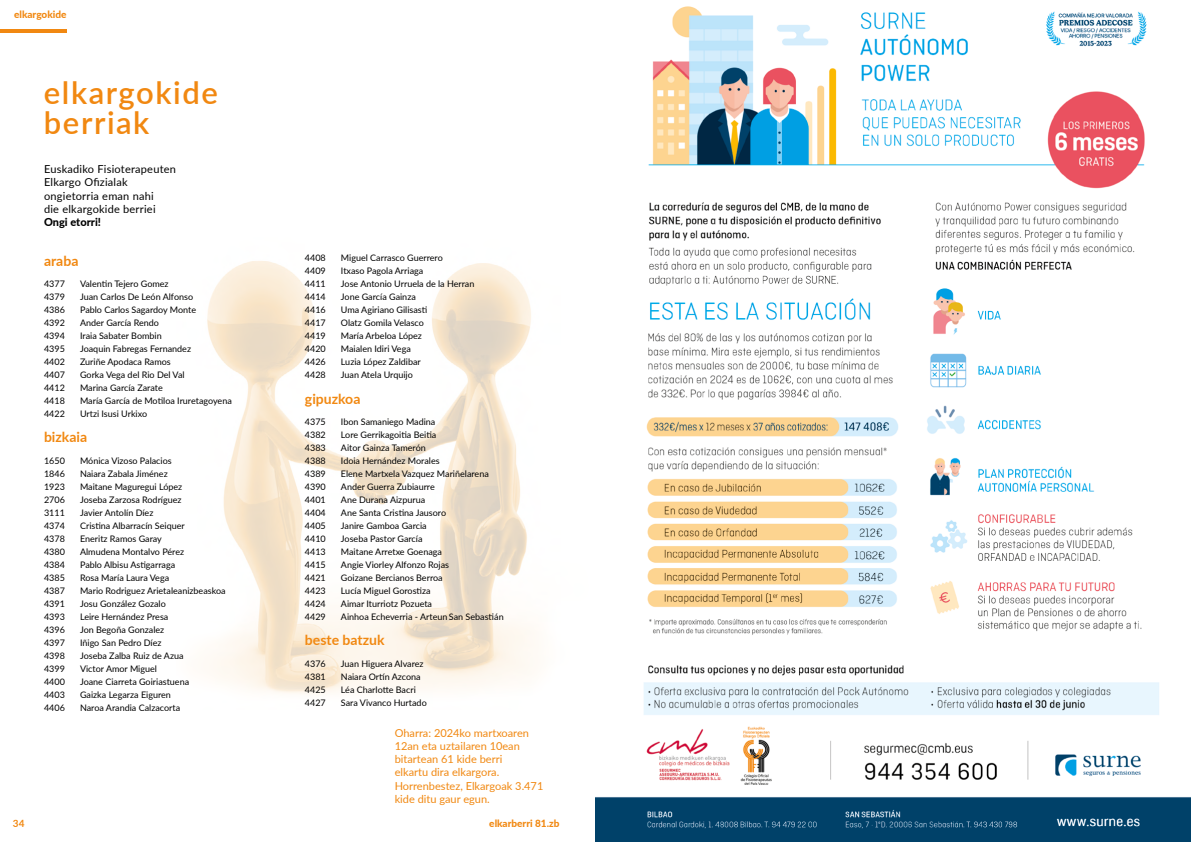
<style>
.page{position:relative;width:1191px;height:842px;background:#fff}
.page>*{position:absolute;margin:0;border:0;box-sizing:border-box;transform-origin:0 0}
.t1{font:600 31px/30px "Lato";letter-spacing:.05em;color:#f18811}
.t2{font:700 14px "Lato";color:#f18811}
.t3{font:11px/13.2px "Lato";color:#f18811}
.t4{font:11px/13.2px "Lato";letter-spacing:.02em;color:#000}
.t5{font:800 11px "Lato";color:#000}
.t6{font:800 10px "Lato";color:#f18811}
.t7{font:700 10px "Lato";color:#f18811}
.t8{font:9px "Lato";color:#000}
</style>
<div class="page">
<img style="left:207px;top:261px;width:329px;height:433px">
<hr style="left:0;top:29px;width:67px;height:4px;background:#f18811">
<img style="left:595px;top:6px;width:596px;height:836px">
<p class="t6" style="left:14px;top:7px;width:54px">elkargokide</p>
<h1 class="t1" style="left:44px;top:77px;width:175px">elkargokide berriak</h1>
<p class="t4" style="left:44px;top:162px;width:133px">Euskadiko Fisioterapeuten<br>Elkargo Ofizialak ongietorria eman nahi<br>die elkargokide berriei</p>
<p class="t5" style="left:44px;top:214px;width:58px">Ongi etorri!</p>
<h2 class="t2" style="left:44px;top:250px;width:36px">araba</h2>
<p class="t8" style="left:44px;top:277px;width:22px">4377</p>
<p class="t8" style="left:80px;top:277px;width:90px">Valentin Tejero Gomez</p>
<p class="t8" style="left:44px;top:290px;width:22px">4379</p>
<p class="t8" style="left:80px;top:290px;width:115px">Juan Carlos De León Alfonso</p>
<p class="t8" style="left:44px;top:303px;width:22px">4386</p>
<p class="t8" style="left:80px;top:303px;width:117px">Pablo Carlos Sagardoy Monte</p>
<p class="t8" style="left:44px;top:316px;width:22px">4392</p>
<p class="t8" style="left:80px;top:316px;width:80px">Ander García Rendo</p>
<p class="t8" style="left:44px;top:329px;width:22px">4394</p>
<p class="t8" style="left:80px;top:329px;width:83px">Iraia Sabater Bombin</p>
<p class="t8" style="left:44px;top:342px;width:22px">4395</p>
<p class="t8" style="left:80px;top:342px;width:113px">Joaquin Fabregas Fernandez</p>
<p class="t8" style="left:44px;top:355px;width:22px">4402</p>
<p class="t8" style="left:80px;top:355px;width:92px">Zuriñe Apodaca Ramos</p>
<p class="t8" style="left:44px;top:368px;width:22px">4407</p>
<p class="t8" style="left:80px;top:368px;width:106px">Gorka Vega del Rio Del Val</p>
<p class="t8" style="left:44px;top:381px;width:22px">4412</p>
<p class="t8" style="left:80px;top:381px;width:84px">Marina García Zarate</p>
<p class="t8" style="left:44px;top:394px;width:22px">4418</p>
<p class="t8" style="left:80px;top:394px;width:153px">María García de Motiloa Iruretagoyena</p>
<p class="t8" style="left:44px;top:407px;width:22px">4422</p>
<p class="t8" style="left:80px;top:407px;width:69px">Urtzi Isusi Urkixo</p>
<h2 class="t2" style="left:44px;top:427px;width:45px">bizkaia</h2>
<p class="t8" style="left:44px;top:454px;width:22px">1650</p>
<p class="t8" style="left:80px;top:454px;width:93px">Mónica Vizoso Palacios</p>
<p class="t8" style="left:44px;top:467px;width:22px">1846</p>
<p class="t8" style="left:80px;top:467px;width:89px">Naiara Zabala Jiménez</p>
<p class="t8" style="left:44px;top:480px;width:22px">1923</p>
<p class="t8" style="left:80px;top:480px;width:104px">Maitane Maguregui López</p>
<p class="t8" style="left:44px;top:493px;width:22px">2706</p>
<p class="t8" style="left:80px;top:493px;width:103px">Joseba Zarzosa Rodríguez</p>
<p class="t8" style="left:44px;top:506px;width:22px">3111</p>
<p class="t8" style="left:80px;top:506px;width:75px">Javier Antolín Díez</p>
<p class="t8" style="left:44px;top:519px;width:22px">4374</p>
<p class="t8" style="left:80px;top:519px;width:106px">Cristina Albarracín Seiquer</p>
<p class="t8" style="left:44px;top:532px;width:22px">4378</p>
<p class="t8" style="left:80px;top:532px;width:83px">Eneritz Ramos Garay</p>
<p class="t8" style="left:44px;top:545px;width:22px">4380</p>
<p class="t8" style="left:80px;top:545px;width:106px">Almudena Montalvo Pérez</p>
<p class="t8" style="left:44px;top:558px;width:22px">4384</p>
<p class="t8" style="left:80px;top:558px;width:97px">Pablo Albisu Astigarraga</p>
<p class="t8" style="left:44px;top:571px;width:22px">4385</p>
<p class="t8" style="left:80px;top:571px;width:91px">Rosa María Laura Vega</p>
<p class="t8" style="left:44px;top:584px;width:22px">4387</p>
<p class="t8" style="left:80px;top:584px;width:147px">Mario Rodriguez Arietaleanizbeaskoa</p>
<p class="t8" style="left:44px;top:597px;width:22px">4391</p>
<p class="t8" style="left:80px;top:597px;width:87px">Josu González Gozalo</p>
<p class="t8" style="left:44px;top:610px;width:22px">4393</p>
<p class="t8" style="left:80px;top:610px;width:90px">Leire Hernández Presa</p>
<p class="t8" style="left:44px;top:623px;width:22px">4396</p>
<p class="t8" style="left:80px;top:623px;width:86px">Jon Begoña Gonzalez</p>
<p class="t8" style="left:44px;top:636px;width:22px">4397</p>
<p class="t8" style="left:80px;top:636px;width:83px">Iñigo San Pedro Díez</p>
<p class="t8" style="left:44px;top:649px;width:22px">4398</p>
<p class="t8" style="left:80px;top:649px;width:105px">Joseba Zalba Ruiz de Azua</p>
<p class="t8" style="left:44px;top:662px;width:22px">4399</p>
<p class="t8" style="left:80px;top:662px;width:78px">Victor Amor Miguel</p>
<p class="t8" style="left:44px;top:675px;width:22px">4400</p>
<p class="t8" style="left:80px;top:675px;width:111px">Joane Ciarreta Goiriastuena</p>
<p class="t8" style="left:44px;top:688px;width:22px">4403</p>
<p class="t8" style="left:80px;top:688px;width:92px">Gaizka Legarza Eiguren</p>
<p class="t8" style="left:44px;top:701px;width:22px">4406</p>
<p class="t8" style="left:80px;top:701px;width:102px">Naroa Arandia Calzacorta</p>
<p class="t8" style="left:305px;top:252px;width:22px">4408</p>
<p class="t8" style="left:341px;top:252px;width:103px">Miguel Carrasco Guerrero</p>
<p class="t8" style="left:305px;top:265px;width:22px">4409</p>
<p class="t8" style="left:341px;top:265px;width:84px">Itxaso Pagola Arriaga</p>
<p class="t8" style="left:305px;top:278px;width:22px">4411</p>
<p class="t8" style="left:341px;top:278px;width:135px">Jose Antonio Urruela de la Herran</p>
<p class="t8" style="left:305px;top:291px;width:22px">4414</p>
<p class="t8" style="left:341px;top:291px;width:76px">Jone García Gainza</p>
<p class="t8" style="left:305px;top:304px;width:22px">4416</p>
<p class="t8" style="left:341px;top:304px;width:88px">Uma Agiriano Gilisasti</p>
<p class="t8" style="left:305px;top:317px;width:22px">4417</p>
<p class="t8" style="left:341px;top:317px;width:85px">Olatz Gomila Velasco</p>
<p class="t8" style="left:305px;top:330px;width:22px">4419</p>
<p class="t8" style="left:341px;top:330px;width:83px">María Arbeloa López</p>
<p class="t8" style="left:305px;top:343px;width:22px">4420</p>
<p class="t8" style="left:341px;top:343px;width:71px">Maialen Idiri Vega</p>
<p class="t8" style="left:305px;top:356px;width:22px">4426</p>
<p class="t8" style="left:341px;top:356px;width:81px">Luzia López Zaldibar</p>
<p class="t8" style="left:305px;top:369px;width:22px">4428</p>
<p class="t8" style="left:341px;top:369px;width:73px">Juan Atela Urquijo</p>
<h2 class="t2" style="left:305px;top:388px;width:57px">gipuzkoa</h2>
<p class="t8" style="left:305px;top:415px;width:22px">4375</p>
<p class="t8" style="left:341px;top:415px;width:96px">Ibon Samaniego Madina</p>
<p class="t8" style="left:305px;top:428px;width:22px">4382</p>
<p class="t8" style="left:341px;top:428px;width:97px">Lore Gerrikagoitia Beitia</p>
<p class="t8" style="left:305px;top:441px;width:22px">4383</p>
<p class="t8" style="left:341px;top:441px;width:86px">Aitor Gainza Tamerón</p>
<p class="t8" style="left:305px;top:454px;width:22px">4388</p>
<p class="t8" style="left:341px;top:454px;width:100px">Idoia Hernández Morales</p>
<p class="t8" style="left:305px;top:467px;width:22px">4389</p>
<p class="t8" style="left:341px;top:467px;width:149px">Elene Martxela Vazquez Mariñelarena</p>
<p class="t8" style="left:305px;top:480px;width:22px">4390</p>
<p class="t8" style="left:341px;top:480px;width:95px">Ander Guerra Zubiaurre</p>
<p class="t8" style="left:305px;top:493px;width:22px">4401</p>
<p class="t8" style="left:341px;top:493px;width:86px">Ane Durana Aizpurua</p>
<p class="t8" style="left:305px;top:506px;width:22px">4404</p>
<p class="t8" style="left:341px;top:506px;width:107px">Ane Santa Cristina Jausoro</p>
<p class="t8" style="left:305px;top:519px;width:22px">4405</p>
<p class="t8" style="left:341px;top:519px;width:87px">Janire Gamboa Garcia</p>
<p class="t8" style="left:305px;top:532px;width:22px">4410</p>
<p class="t8" style="left:341px;top:532px;width:83px">Joseba Pastor García</p>
<p class="t8" style="left:305px;top:545px;width:22px">4413</p>
<p class="t8" style="left:341px;top:545px;width:103px">Maitane Arretxe Goenaga</p>
<p class="t8" style="left:305px;top:558px;width:22px">4415</p>
<p class="t8" style="left:341px;top:558px;width:110px">Angie Viorley Alfonzo Rojas</p>
<p class="t8" style="left:305px;top:571px;width:22px">4421</p>
<p class="t8" style="left:341px;top:571px;width:103px">Goizane Bercianos Berroa</p>
<p class="t8" style="left:305px;top:584px;width:22px">4423</p>
<p class="t8" style="left:341px;top:584px;width:91px">Lucía Miguel Gorostiza</p>
<p class="t8" style="left:305px;top:597px;width:22px">4424</p>
<p class="t8" style="left:341px;top:597px;width:93px">Aimar Iturriotz Pozueta</p>
<p class="t8" style="left:305px;top:610px;width:22px">4429</p>
<p class="t8" style="left:341px;top:610px;width:164px">Ainhoa Echeverria - Arteun San Sebastián</p>
<h2 class="t2" style="left:305px;top:630px;width:81px">beste batzuk</h2>
<p class="t8" style="left:305px;top:657px;width:22px">4376</p>
<p class="t8" style="left:341px;top:657px;width:84px">Juan Higuera Alvarez</p>
<p class="t8" style="left:305px;top:670px;width:22px">4381</p>
<p class="t8" style="left:341px;top:670px;width:81px">Naiara Ortín Azcona</p>
<p class="t8" style="left:305px;top:683px;width:22px">4425</p>
<p class="t8" style="left:341px;top:683px;width:76px">Léa Charlotte Bacri</p>
<p class="t8" style="left:305px;top:696px;width:22px">4427</p>
<p class="t8" style="left:341px;top:696px;width:87px">Sara Vivanco Hurtado</p>
<p class="t3" style="left:395px;top:726px;width:150px">Oharra: 2024ko martxoaren<br>12an eta uztailaren 10ean bitartean 61 kide berri<br>elkartu dira elkargora.<br>Horrenbestez, Elkargoak 3.471 kide ditu gaur egun.</p>
<p class="t7" style="left:13px;top:816px;width:13px">34</p>
<p class="t6" style="left:489px;top:816px;width:72px">elkarberri 81.zb</p>
</div>
